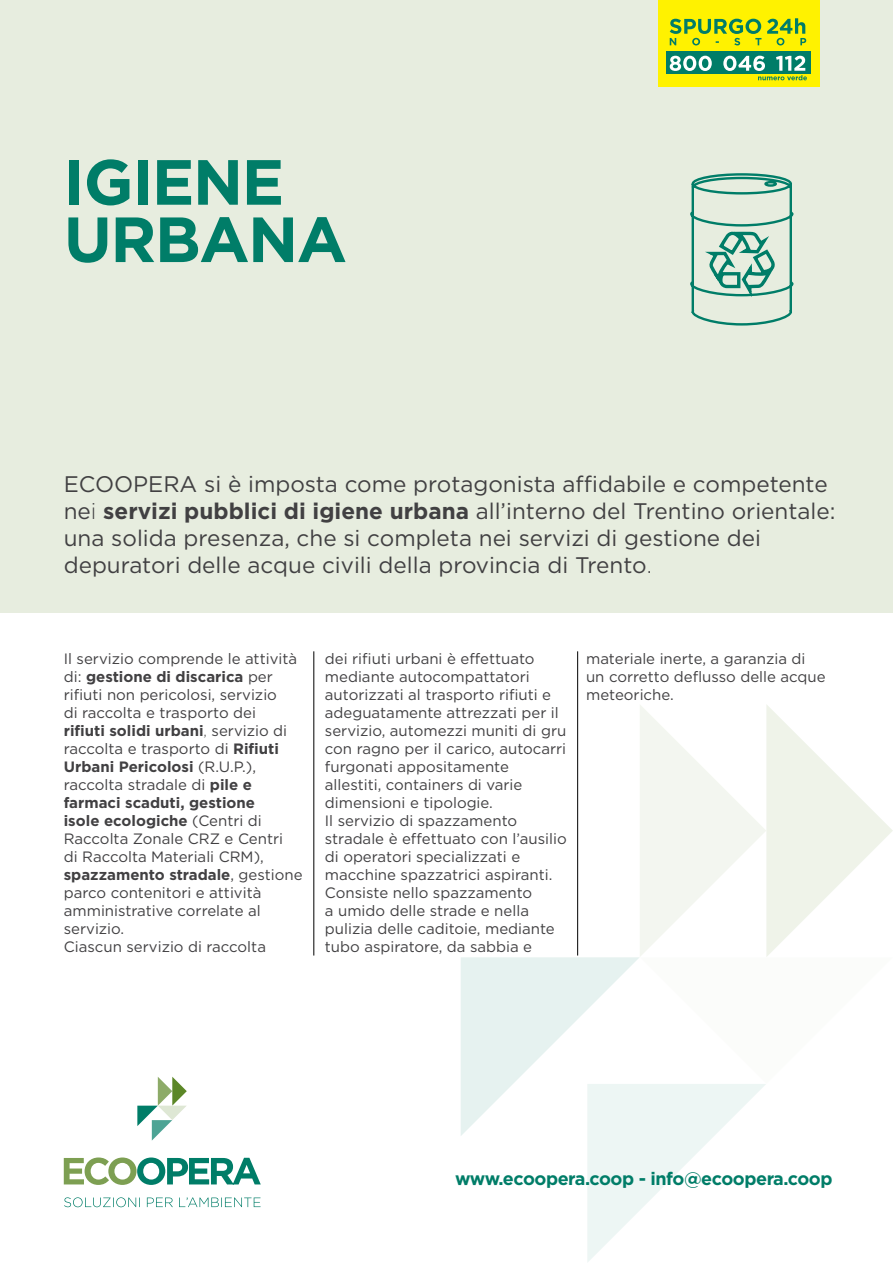
<style>
.page{position:relative;width:893px;height:1263px;background:#fff}
.page>*{position:absolute;margin:0;border:0;box-sizing:border-box;transform-origin:0 0}
.t1{font:700 63.75px/57.3px "Gotham";letter-spacing:-.025em;color:#007d68}
.t2{font:22.5px/27px "Gotham";color:#414042}
.t3{font:700 18px "Gotham";letter-spacing:-.025em;color:#007d68}
.t4{font:15px/18px "Gotham";color:#414042}
.s1{font-weight:300}
.s2{font-weight:700}
</style>
<div class="page">
<svg style="left:461px;top:704px;width:432px;height:558px"></svg>
<div style="left:0;top:0;width:893px;height:612px;background:#e7eddf"></div>
<svg style="left:137px;top:1077px;width:50px;height:63px"></svg>
<svg style="left:64px;top:1197px;width:197px;height:10px"></svg>
<svg style="left:64px;top:1157px;width:197px;height:28px"></svg>
<hr style="left:314px;top:651px;width:1px;height:304px;background:#000">
<hr style="left:577px;top:651px;width:1px;height:304px;background:#000">
<svg style="left:690px;top:173px;width:104px;height:153px"></svg>
<div style="left:658px;top:0;width:162px;height:87px;background:#fff200"></div>
<div style="left:666px;top:52px;width:144px;height:22px;background:#007d68"></div>
<svg style="left:670px;top:18px;width:136px;height:27px"></svg>
<svg style="left:670px;top:56px;width:137px;height:24px"></svg>
<h1 class="t1" style="left:64px;top:152px;width:285px">IGIENE<br>URBANA</h1>
<p class="t2" style="left:64px;top:470px;width:773px;text-indent:116px">a si è imposta come protagonista affidabile e competente ne<span class="s1">i</span> <span class="s2">servizi pubblici di igiene urbana</span> all’interno del Trentino orientale: una solida presenza, che si completa nei servizi di gestione dei depuratori delle acque civili della provincia di Trento<span class="s1">.</span></p>
<h2 class="t2" style="left:64px;top:470px;width:85px">Ecooper</h2>
<p class="t4" style="left:64px;top:649px;width:240px">Il servizio comprende le attività di: <span class="s2">gestione di discarica</span> per rifiuti non pericolosi, servizio<br>di raccolta e trasporto dei<br><span class="s2">rifiuti solidi urbani</span><span class="s1">,</span> servizio di raccolta e trasporto di <span class="s2">Rifiuti<br>Urbani Pericolosi</span> (R.U.P.), raccolta stradale di <span class="s2">pile e farmaci scaduti, gestione<br>isole ecologiche</span> (Centri di<br>Raccolta Zonale CRZ e Centri<br>di Raccolta Materiali CRM), <span class="s2">spazzamento stradale</span>, gestione parco contenitori e attività amministrative correlate al servizio.<br>Ciascun servizio di raccolta</p>
<p class="t4" style="left:325px;top:649px;width:243px">dei rifiuti urbani è effettuato mediante autocompattatori autorizzati al trasporto rifiuti e adeguatamente attrezzati per il servizio, automezzi muniti di gru con ragno per il carico, autocarri furgonati appositamente allestiti, containers di varie dimensioni e tipologie.<br>Il servizio di spazzamento stradale è effettuato con l’ausilio di operatori specializzati e macchine spazzatrici aspiranti.<br>Consiste nello spazzamento<br>a umido delle strade e nella pulizia delle caditoie, mediante tubo aspiratore, da sabbia e</p>
<p class="t4" style="left:586px;top:649px;width:241px">materiale inerte, a garanzia di un corretto deflusso delle acque meteoriche.</p>
<p class="t3" style="left:455px;top:1168px;width:379px">www.ecoopera.coop - info@ecoopera.coop</p>
</div>
